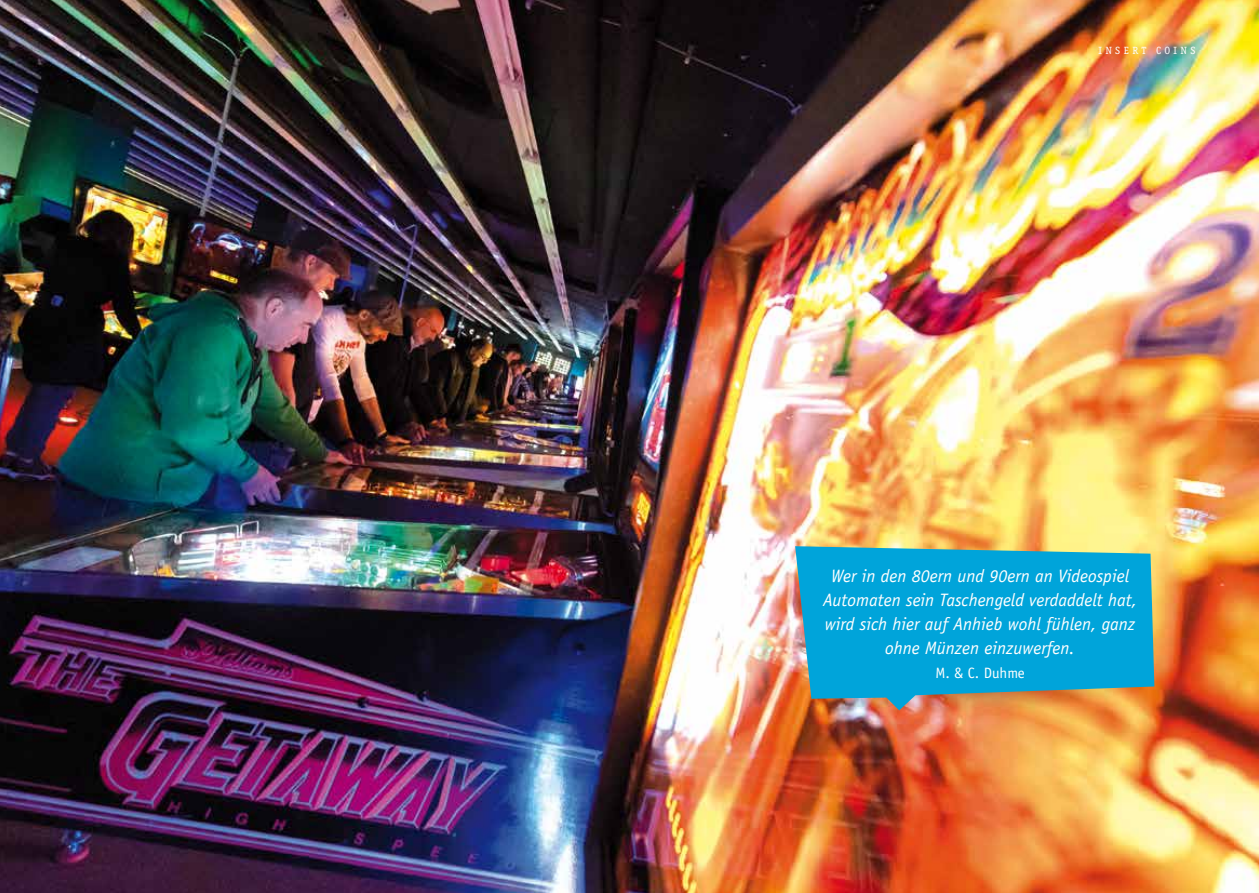
<style>
.page{position:relative;width:1259px;height:893px;background:#fff}
.page>*{position:absolute;margin:0;border:0;box-sizing:border-box;transform-origin:0 0}
.t1{font:italic 18px/24px "Officina Sans";color:#fff;text-align:center}
.t2{font:15px "Officina Sans";color:#fff}
.t3{font:10.5px "Officina Serif";letter-spacing:.33em;color:#fff}
</style>
<div class="page">
<img style="left:0;top:0;width:1259px;height:893px">
<svg style="left:811px;top:710px;width:330px;height:7px;background:#e99158"></svg>
<svg style="left:795px;top:546px;width:359px;height:164px;background:#21a2c6"></svg>
<p class="t3" style="left:1098px;top:45px;width:98px">INSERT COINS</p>
<p class="t1" style="left:823px;top:564px;width:316px">Wer in den 80ern und 90ern an Videospiel Automaten sein Taschengeld verdaddelt hat, wird sich hier auf Anhieb wohl fühlen, ganz ohne Münzen einzuwerfen.</p>
<p class="t2" style="left:935px;top:664px;width:91px">M. &amp; C. Duhme</p>
</div>
